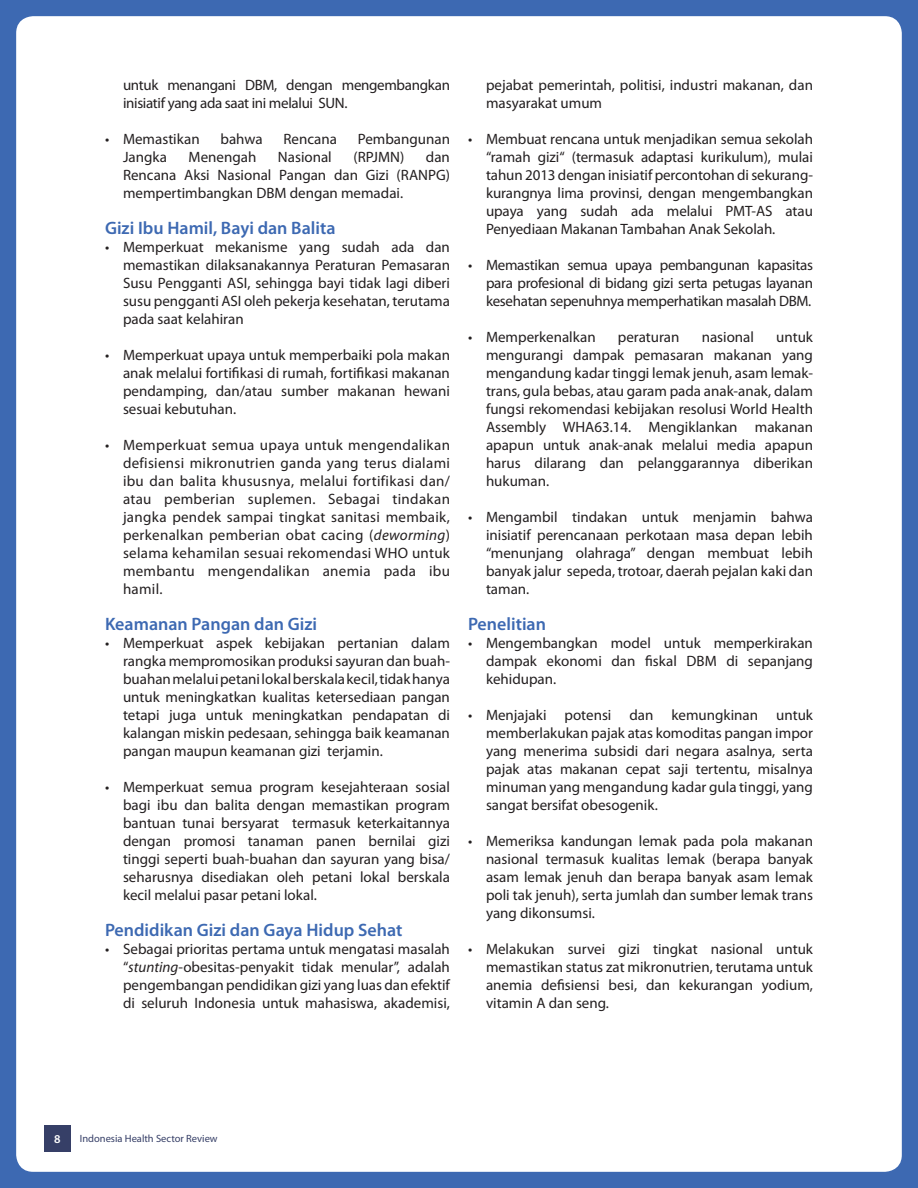
<style>
.page{position:relative;width:918px;height:1188px;background:#3d69b2}
.page>*{position:absolute;margin:0;border:0;box-sizing:border-box;transform-origin:0 0}
.t1{font:600 18px "Myriad Pro";color:#3d69b2}
.t2{font:15px/18px "Myriad Pro";color:#231f20;text-align:justify}
.t3{font:15px/18px "Myriad Pro";letter-spacing:-.02em;color:#231f20}
.t4{font:600 12px "Myriad Pro";color:#fff}
.t5{font:10.5px "Myriad Pro";color:#363f67}
.s1{font-style:italic}
</style>
<div class="page">
<div style="left:16px;top:16px;width:886px;height:1156px;background:#fff;border-radius:17px"></div>
<div style="left:44px;top:1126px;width:26px;height:26px;background:#363f67"></div>
<p class="t3" style="left:123px;top:76px;width:329px">untuk menangani DBM, dengan mengembangkan inisiatif yang ada saat ini melalui SUN.</p>
<p class="t2" style="left:105px;top:130px;width:96px">• Memastikan</p>
<p class="t2" style="left:221px;top:130px;width:44px">bahwa</p>
<p class="t2" style="left:283px;top:130px;width:55px">Rencana</p>
<p class="t2" style="left:358px;top:130px;width:94px">Pembangunan</p>
<p class="t2" style="left:123px;top:148px;width:46px">Jangka</p>
<p class="t2" style="left:189px;top:148px;width:69px">Menengah</p>
<p class="t2" style="left:278px;top:148px;width:55px">Nasional</p>
<p class="t2" style="left:353px;top:148px;width:52px">(RPJMN)</p>
<p class="t2" style="left:123px;top:148px;width:329px;text-indent:303px">dan Rencana Aksi Nasional Pangan dan Gizi (RANPG) mempertimbangkan DBM dengan memadai.</p>
<p class="t1" style="left:105px;top:217px;width:232px">Gizi Ibu Hamil, Bayi dan Balita</p>
<p class="t2" style="left:123px;top:238px;width:329px;text-indent:-18px">• Memperkuat mekanisme yang sudah ada dan memastikan dilaksanakannya Peraturan Pemasaran Susu Pengganti ASI, sehingga bayi tidak lagi diberi susu pengganti ASI oleh pekerja kesehatan, terutama pada saat kelahiran</p>
<p class="t2" style="left:123px;top:346px;width:329px;text-indent:-18px">• Memperkuat upaya untuk memperbaiki pola makan anak melalui fortifikasi di rumah, fortifikasi makanan pendamping, dan/atau sumber makanan hewani sesuai kebutuhan.</p>
<p class="t2" style="left:123px;top:436px;width:329px;text-indent:-18px">• Memperkuat semua upaya untuk mengendalikan defisiensi mikronutrien ganda yang terus dialami ibu dan balita khususnya, melalui fortifikasi dan/ atau pemberian suplemen. Sebagai tindakan jangka pendek sampai tingkat sanitasi membaik, perkenalkan pemberian obat cacing (<span class="s1">deworming</span>) selama kehamilan sesuai rekomendasi WHO untuk membantu mengendalikan anemia pada ibu hamil.</p>
<p class="t1" style="left:105px;top:613px;width:214px">Keamanan Pangan dan Gizi</p>
<p class="t2" style="left:123px;top:634px;width:329px;text-indent:-18px">• Memperkuat aspek kebijakan pertanian dalam rangka mempromosikan produksi sayuran dan buah&shy;buahan melalui petani lokal berskala kecil, tidak hanya untuk meningkatkan kualitas ketersediaan pangan tetapi juga untuk meningkatkan pendapatan di kalangan miskin pedesaan, sehingga baik keamanan pangan maupun keamanan gizi terjamin.</p>
<p class="t2" style="left:123px;top:778px;width:329px;text-indent:-18px">• Memperkuat semua program kesejahteraan sosial bagi ibu dan balita dengan memastikan program bantuan tunai bersyarat termasuk keterkaitannya dengan promosi tanaman panen bernilai gizi tinggi seperti buah-buahan dan sayuran yang bisa/ seharusnya disediakan oleh petani lokal berskala kecil melalui pasar petani lokal.</p>
<p class="t1" style="left:105px;top:919px;width:299px">Pendidikan Gizi dan Gaya Hidup Sehat</p>
<p class="t2" style="left:123px;top:940px;width:328px;text-indent:-18px">• Sebagai prioritas pertama untuk mengatasi masalah “<span class="s1">stunting</span>-obesitas-penyakit tidak menular”, adalah pengembangan pendidikan gizi yang luas dan efektif di seluruh Indonesia untuk mahasiswa, akademisi,</p>
<p class="t2" style="left:486px;top:76px;width:329px">pejabat pemerintah, politisi, industri makanan, dan masyarakat umum</p>
<p class="t2" style="left:486px;top:130px;width:329px;text-indent:-18px">• Membuat rencana untuk menjadikan semua sekolah “ramah gizi“ (termasuk adaptasi kurikulum), mulai tahun 2013 dengan inisiatif percontohan di sekurang&shy;kurangnya lima provinsi, dengan mengembangkan upaya yang sudah ada melalui PMT-AS atau Penyediaan Makanan Tambahan Anak Sekolah.</p>
<p class="t2" style="left:486px;top:256px;width:329px;text-indent:-18px">• Memastikan semua upaya pembangunan kapasitas para profesional di bidang gizi serta petugas layanan kesehatan sepenuhnya memperhatikan masalah DBM.</p>
<p class="t2" style="left:468px;top:328px;width:129px">• Memperkenalkan</p>
<p class="t2" style="left:618px;top:328px;width:63px">peraturan</p>
<p class="t2" style="left:702px;top:328px;width:54px">nasional</p>
<p class="t2" style="left:486px;top:328px;width:329px;text-indent:290px">untuk mengurangi dampak pemasaran makanan yang mengandung kadar tinggi lemak jenuh, asam lemak&shy;trans, gula bebas, atau garam pada anak-anak, dalam fungsi rekomendasi kebijakan resolusi World Health Assembly WHA63.14. Mengiklankan makanan apapun untuk anak-anak melalui media apapun harus dilarang dan pelanggarannya diberikan hukuman.</p>
<p class="t2" style="left:486px;top:508px;width:329px;text-indent:-18px">• Mengambil tindakan untuk menjamin bahwa inisiatif perencanaan perkotaan masa depan lebih “menunjang olahraga” dengan membuat lebih banyak jalur sepeda, trotoar, daerah pejalan kaki dan taman.</p>
<p class="t1" style="left:468px;top:613px;width:80px">Penelitian</p>
<p class="t2" style="left:486px;top:634px;width:329px;text-indent:-18px">• Mengembangkan model untuk memperkirakan dampak ekonomi dan fiskal DBM di sepanjang kehidupan.</p>
<p class="t2" style="left:486px;top:706px;width:329px;text-indent:-18px">• Menjajaki potensi dan kemungkinan untuk memberlakukan pajak atas komoditas pangan impor yang menerima subsidi dari negara asalnya, serta pajak atas makanan cepat saji tertentu, misalnya minuman yang mengandung kadar gula tinggi, yang sangat bersifat obesogenik.</p>
<p class="t2" style="left:486px;top:832px;width:329px;text-indent:-18px">• Memeriksa kandungan lemak pada pola makanan nasional termasuk kualitas lemak (berapa banyak asam lemak jenuh dan berapa banyak asam lemak poli tak jenuh), serta jumlah dan sumber lemak trans yang dikonsumsi.</p>
<p class="t2" style="left:486px;top:940px;width:329px;text-indent:-18px">• Melakukan survei gizi tingkat nasional untuk memastikan status zat mikronutrien, terutama untuk anemia defisiensi besi, dan kekurangan yodium, vitamin A dan seng.</p>
<p class="t4" style="left:54px;top:1131px;width:8px">8</p>
<p class="t5" style="left:80px;top:1132px;width:139px">Indonesia Health Sector Review</p>
</div>
